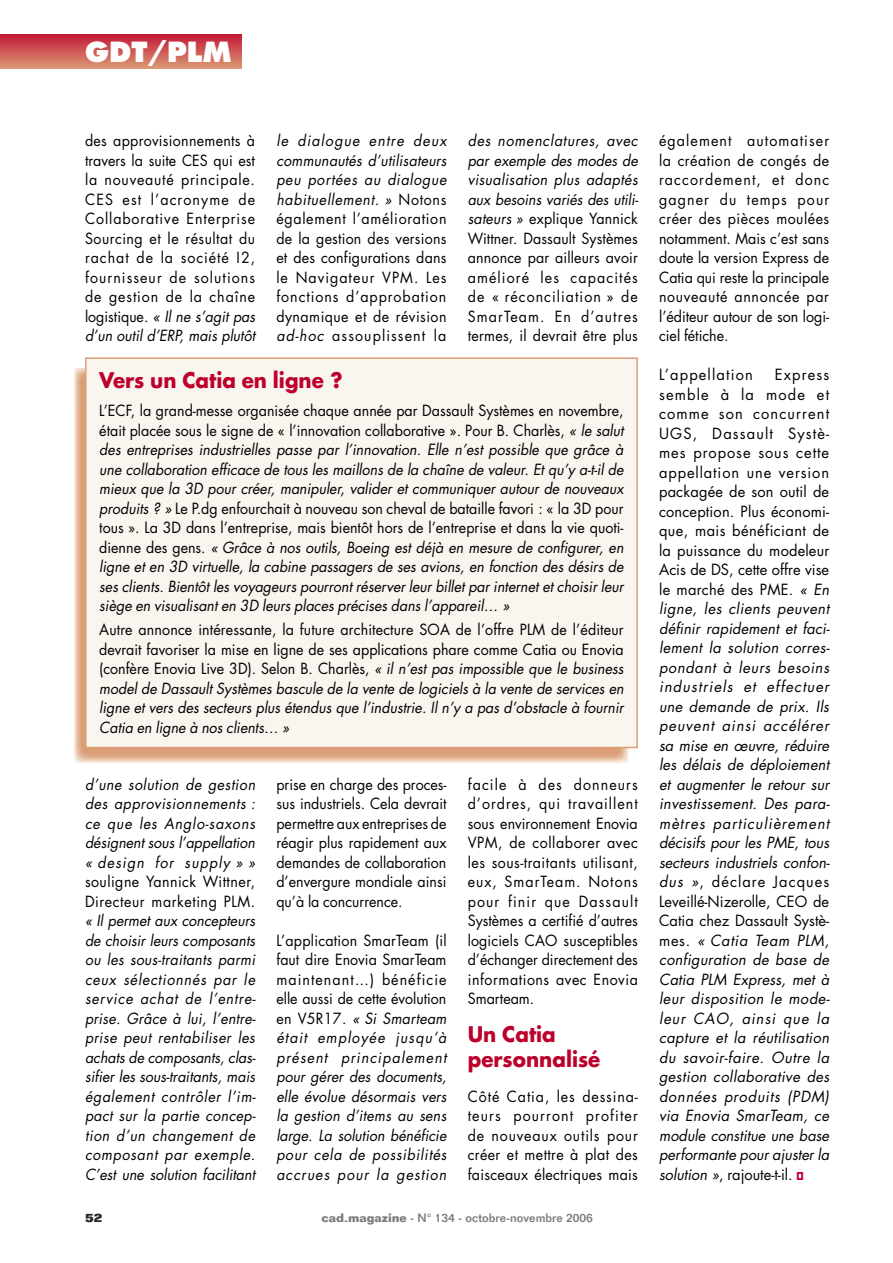
<style>
.page{position:relative;width:893px;height:1263px;background:#fff}
.page>*{position:absolute;margin:0;border:0;box-sizing:border-box;transform-origin:0 0}
.t1{font:800 27px "Futura";color:#fff}
.t2{font:700 21px/25.2px "Futura";color:#bd002b;scale:.95 1}
.t3{font:italic 15px/19.5px "Futura";color:#000;text-align:justify;scale:.95 1}
.t4{font:15px/19.5px "Futura";letter-spacing:.03em;color:#000;text-align:justify;scale:.95 1}
.t5{font:italic 15px/19.5px "Futura";color:#000;text-align:justify}
.t6{font:15px "Futura";letter-spacing:.075em;color:#000}
.t7{font:500 12px "Folio";color:#7b7c7c}
.t8{font:800 12px "Folio";color:#2a2a2a}
.s1{font-style:italic}
.s2{font-style:normal}
.s3{font-weight:700}
</style>
<div class="page">
<svg style="left:0;top:34px;width:241px;height:35px;background:#ce5956"></svg>
<img style="left:74px;top:368px;width:553px;height:395px">
<div style="left:86px;top:358px;width:551px;height:389px;background:#f9f5ef"></div>
<hr style="left:85px;top:358px;width:2px;height:389px;background:#dc9e77">
<hr style="left:86px;top:747px;width:551px;height:1px;background:#dc9e77">
<hr style="left:636px;top:358px;width:2px;height:389px;background:#dc9e77">
<hr style="left:86px;top:357px;width:551px;height:2px;background:#dc9e77">
<h1 class="t1" style="left:85px;top:35px;width:148px">GDT/PLM</h1>
<p class="t4" style="left:85px;top:131px;width:181px">des approvisionnements à travers la suite CES qui est la nouveauté principale.<br>CES est l’acronyme de Collaborative Enterprise Sourcing et le résultat du rachat de la société I2, fournisseur de solutions de gestion de la chaîne logistique. <span class="s1">« Il ne s’agit pas d’un outil d’ERP, mais plutôt</span></p>
<p class="t4" style="left:276px;top:131px;width:181px"><span class="s1">le dialogue entre deux communautés d’utilisateurs peu portées au dialogue habituellement. »</span> Notons également l’amélioration de la gestion des versions et des configurations dans le Navigateur VPM. Les fonctions d’approbation dynamique et de révision <span class="s1">ad-hoc</span> assouplissent la</p>
<p class="t4" style="left:468px;top:131px;width:181px"><span class="s1">des nomenclatures, avec par exemple des modes de visualisation plus adaptés aux besoins variés des utili&shy;sateurs »</span> explique Yannick Wittner. Dassault Systèmes annonce par ailleurs avoir amélioré les capacités de « réconciliation » de SmarTeam. En d’autres termes, il devrait être plus</p>
<h2 class="t2" style="left:99px;top:368px;width:258px">Vers un Catia en ligne ?</h2>
<p class="t3" style="left:99px;top:401px;width:553px"><span class="s2">L’ECF, la grand-messe organisée chaque année par Dassault Systèmes en novembre, était placée sous le signe de « l’innovation collaborative ». Pour B. Charlès,</span> « le salut des entreprises industrielles passe par l’innovation. Elle n’est possible que grâce à une collaboration efficace de tous les maillons de la chaîne de valeur. Et qu’y a-t-il de mieux que la 3D pour créer, manipuler, valider et communiquer autour de nouveaux produits ? » <span class="s2">Le P.dg enfourchait à nouveau son cheval de bataille favori : « la 3D pour tous ». La 3D dans l’entreprise, mais bientôt hors de l’entreprise et dans la vie quoti&shy;dienne des gens.</span> « Grâce à nos outils, Boeing est déjà en mesure de configurer, en ligne et en 3D virtuelle, la cabine passagers de ses avions, en fonction des désirs de ses clients. Bientôt les voyageurs pourront réserver leur billet par internet et choisir leur siège en visualisant en 3D leurs places précises dans l’appareil… »</p>
<p class="t3" style="left:99px;top:620px;width:553px"><span class="s2">Autre annonce intéressante, la future architecture SOA de l’offre PLM de l’éditeur devrait favoriser la mise en ligne de ses applications phare comme Catia ou Enovia (confère Enovia Live 3D). Selon B. Charlès,</span> « il n’est pas impossible que le business model de Dassault Systèmes bascule de la vente de logiciels à la vente de services en ligne et vers des secteurs plus étendus que l’industrie. Il n’y a pas d’obstacle à fournir Catia en ligne à nos clients… »</p>
<p class="t3" style="left:85px;top:774px;width:181px">d’une solution de gestion des approvisionnements : ce que les Anglo-saxons désignent sous l’appellation « design for supply » »</p>
<p class="t4" style="left:85px;top:872px;width:181px">souligne Yannick Wittner,<br>Directeur marketing PLM.</p>
<p class="t3" style="left:85px;top:911px;width:181px">« Il permet aux concepteurs de choisir leurs composants ou les sous-traitants parmi ceux sélectionnés par le service achat de l’entre&shy;prise. Grâce à lui, l’entre&shy;prise peut rentabiliser les achats de composants, clas&shy;sifier les sous-traitants, mais également contrôler l’im&shy;pact sur la partie concep&shy;tion d’un changement de composant par exemple.<br>C’est une solution facilitant</p>
<p class="t4" style="left:276px;top:774px;width:181px">prise en charge des proces&shy;sus industriels. Cela devrait permettre aux entreprises de réagir plus rapidement aux demandes de collaboration d’envergure mondiale ainsi qu’à la concurrence.</p>
<p class="t3" style="left:276px;top:930px;width:181px"><span class="s2">L’application SmarTeam (il faut dire Enovia SmarTeam maintenant…) bénéficie elle aussi de cette évolution en V5R17.</span> « Si Smarteam était employée jusqu’à présent principalement pour gérer des documents, elle évolue désormais vers la gestion d’items au sens large. La solution bénéficie pour cela de possibilités accrues pour la gestion</p>
<p class="t4" style="left:468px;top:774px;width:181px">facile à des donneurs d’ordres, qui travaillent sous environnement Enovia VPM, de collaborer avec les sous-traitants utilisant, eux, SmarTeam. Notons pour finir que Dassault Systèmes a certifié d’autres logiciels CAO susceptibles d’échanger directement des informations avec Enovia Smarteam.</p>
<h2 class="t2" style="left:468px;top:1021px;width:141px">Un Catia personnalisé</h2>
<p class="t4" style="left:468px;top:1086px;width:181px">Côté Catia, les dessina&shy;teurs pourront profiter de nouveaux outils pour créer et mettre à plat des faisceaux électriques mais</p>
<p class="t8" style="left:85px;top:1210px;width:19px">52</p>
<p class="t7" style="left:321px;top:1210px;width:273px"><span class="s3">cad-magazine</span> - N° 134 - octobre-novembre 2006</p>
<p class="t4" style="left:659px;top:131px;width:181px">également automatiser la création de congés de raccordement, et donc gagner du temps pour créer des pièces moulées notamment. Mais c’est sans doute la version Express de Catia qui reste la principale nouveauté annoncée par l’éditeur autour de son logi&shy;ciel fétiche.</p>
<p class="t6" style="left:659px;top:365px;width:95px">L’appellation</p>
<p class="t5" style="left:659px;top:365px;width:172px;text-indent:116px"><span class="s2">Express semble à la mode et comme son concurrent UGS, Dassault Systè&shy;mes propose sous cette appellation une version packagée de son outil de conception. Plus économi&shy;que, mais bénéficiant de la puissance du modeleur Acis de DS, cette offre vise le marché des PME.</span> « En ligne, les clients peuvent définir rapidement et faci&shy;lement la solution corres&shy;pondant à leurs besoins industriels et effectuer une demande de prix. Ils peuvent ainsi accélérer sa mise en œuvre, réduire les délais de déploiement et augmenter le retour sur investissement. Des para&shy;mètres particulièrement décisifs pour les PME, tous secteurs industriels confon&shy;dus »<span class="s2">, déclare Jacques Leveillé-Nizerolle, CEO de Catia chez Dassault Systè&shy;mes.</span> « Catia Team PLM, configuration de base de Catia PLM Express, met à leur disposition le mode&shy;leur CAO, ainsi que la capture et la réutilisation du savoir-faire. Outre la gestion collaborative des données produits (PDM) via Enovia SmarTeam, ce module constitue une base performante pour ajuster la solution »<span class="s2">, rajoute-t-il.</span></p>
</div>
